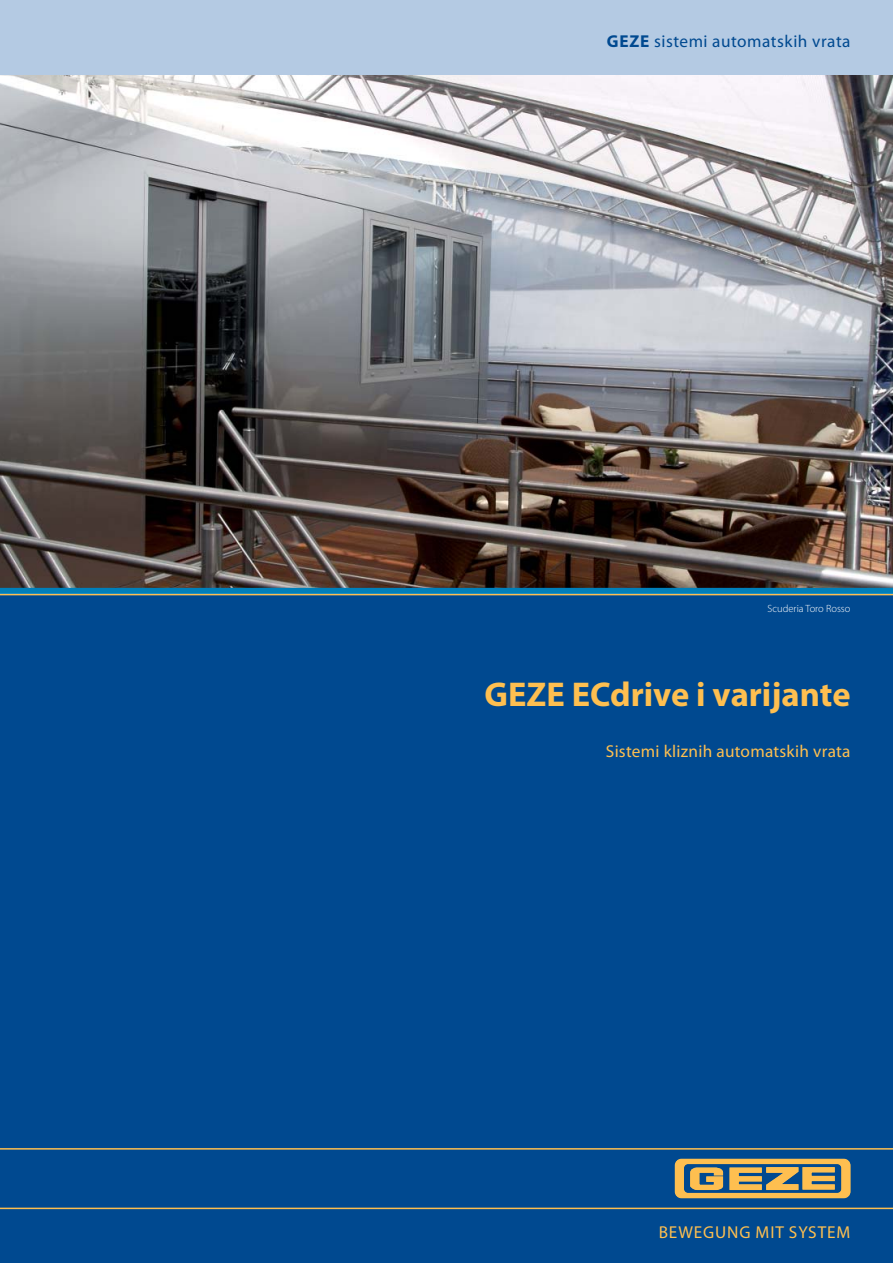
<style>
.page{position:relative;width:893px;height:1263px;background:#fff}
.page>*{position:absolute;margin:0;border:0;box-sizing:border-box;transform-origin:0 0}
.t1{font:700 34.5px "Myriad Pro";color:#febf50}
.t2{font:17.25px "Myriad Pro";letter-spacing:.015em;color:#febf50}
.t3{font:17.25px "Myriad Pro";letter-spacing:.03em;color:#004990}
.t4{font:17.25px "Myriad Pro";letter-spacing:.05em;color:#febf50}
.t5{font:300 10.5px "Myriad Pro";color:#fff}
.s1{font-weight:700}
</style>
<div class="page">
<img style="left:0;top:74px;width:893px;height:514px">
<div style="left:0;top:0;width:893px;height:74px;background:#b4cae3"></div>
<div style="left:0;top:595px;width:893px;height:668px;background:#004990"></div>
<svg style="left:674px;top:1159px;width:177px;height:39px"></svg>
<hr style="left:0;top:594px;width:893px;height:1px;background:#febf50">
<div style="left:0;top:588px;width:893px;height:6px;background:#007fba"></div>
<hr style="left:0;top:1148px;width:893px;height:2px;background:#febf50">
<hr style="left:0;top:1208px;width:893px;height:1px;background:#febf50">
<p class="t3" style="left:607px;top:35px;width:245px"><span class="s1">GEZE</span> sistemi automatskih vrata</p>
<p class="t5" style="left:767px;top:604px;width:84px">Scuderia Toro Rosso</p>
<h1 class="t1" style="left:485px;top:682px;width:367px">GEZE ECdrive i varijante</h1>
<p class="t2" style="left:606px;top:745px;width:246px">Sistemi kliznih automatskih vrata</p>
<p class="t4" style="left:659px;top:1225px;width:193px">BEWEGUNG MIT SYSTEM</p>
</div>
